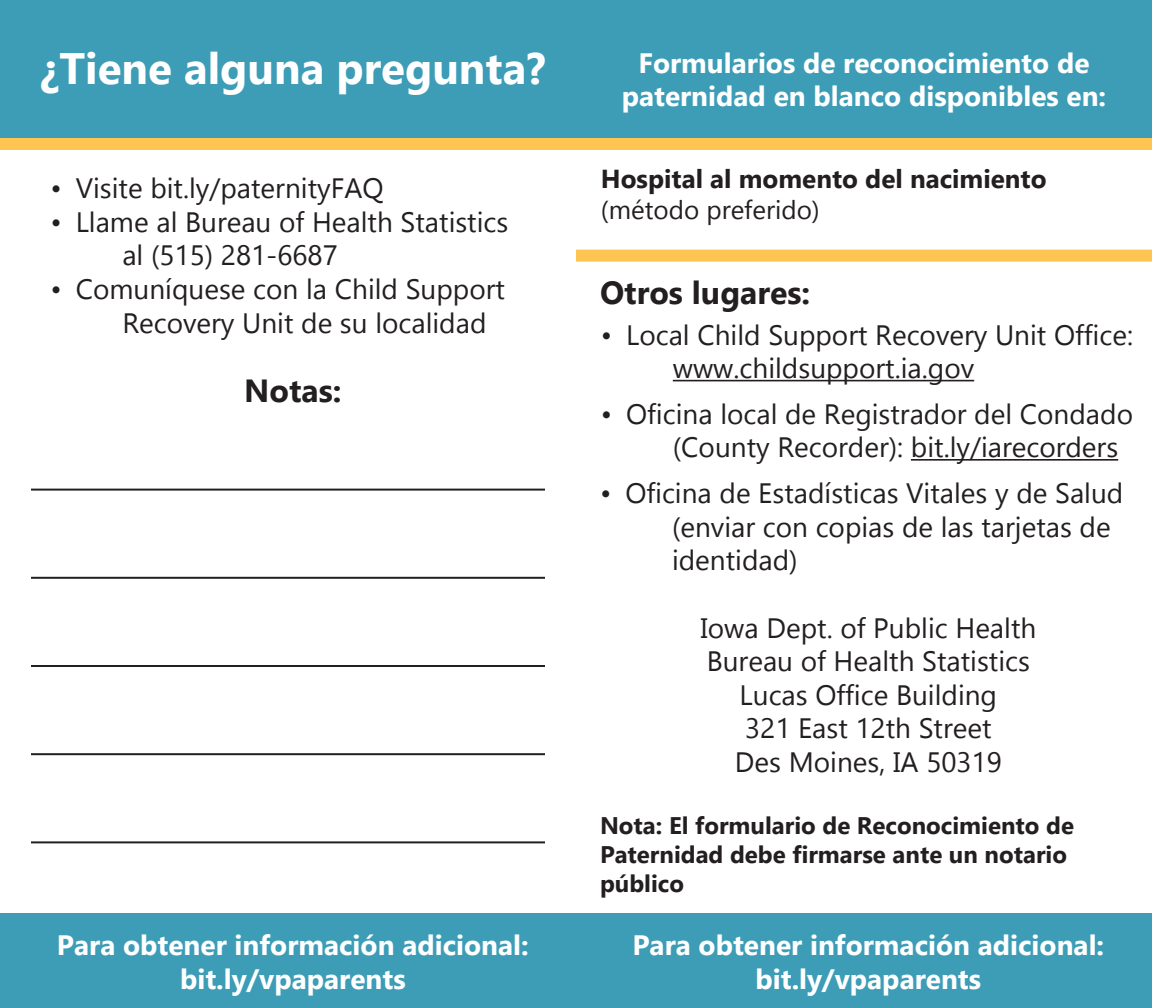
<style>
.page{position:relative;width:1152px;height:1008px;background:#fff}
.page>*{position:absolute;margin:0;border:0;box-sizing:border-box;transform-origin:0 0}
.t1{font:700 44px "Gadugi";color:#fff}
.t2{font:700 32px "Gadugi";color:#231f20}
.t3{font:28px/33.6px "Gadugi";color:#231f20}
.t4{font:700 28px/33.6px "Gadugi";color:#fff;text-align:center}
.t5{font:700 26px "Gadugi";color:#231f20}
.t6{font:26px "Gadugi";color:#231f20}
.t7{font:700 24px/28.8px "Gadugi";color:#231f20}
</style>
<div class="page">
<div style="left:0;top:0;width:1152px;height:140px;background:#3d9db7"></div>
<div style="left:0;top:913px;width:1152px;height:95px;background:#3d9db7"></div>
<div style="left:0;top:138px;width:1152px;height:12px;background:#fec552"></div>
<div style="left:576px;top:250px;width:576px;height:12px;background:#fec552"></div>
<hr style="left:673px;top:380px;width:301px;height:1px;background:#231f20">
<hr style="left:911px;top:459px;width:207px;height:2px;background:#231f20">
<hr style="left:31px;top:489px;width:514px;height:2px;background:#231f20">
<hr style="left:31px;top:577px;width:514px;height:2px;background:#231f20">
<hr style="left:31px;top:665px;width:514px;height:2px;background:#231f20">
<hr style="left:31px;top:753px;width:514px;height:2px;background:#231f20">
<hr style="left:31px;top:841px;width:514px;height:2px;background:#231f20">
<p class="t1" style="left:40px;top:42px;width:507px">¿Tiene alguna pregunta?</p>
<p class="t3" style="left:50px;top:171px;width:335px">• Visite bit.ly/paternityFAQ</p>
<p class="t3" style="left:122px;top:205px;width:388px;text-indent:-72px">• Llame al Bureau of Health Statistics al (515) 281-6687</p>
<p class="t3" style="left:122px;top:272px;width:384px;text-indent:-72px">• Comuníquese con la Child Support<br>Recovery Unit de su localidad</p>
<p class="t2" style="left:244px;top:371px;width:99px">Notas:</p>
<p class="t4" style="left:57px;top:928px;width:473px">Para obtener información adicional: bit.ly/vpaparents</p>
<p class="t4" style="left:638px;top:46px;width:453px">Formularios de reconocimiento de</p>
<p class="t4" style="left:622px;top:79px;width:486px">paternidad en blanco disponibles en:</p>
<p class="t5" style="left:601px;top:163px;width:447px">Hospital al momento del nacimiento</p>
<p class="t6" style="left:601px;top:194px;width:220px">(método preferido)</p>
<p class="t2" style="left:600px;top:273px;width:212px">Otros lugares:</p>
<p class="t3" style="left:673px;top:318px;width:462px;text-indent:-72px">• Local Child Support Recovery Unit Office: www.childsupport.ia.gov</p>
<p class="t3" style="left:673px;top:397px;width:462px;text-indent:-72px">• Oficina local de Registrador del Condado (County Recorder): bit.ly/iarecorders</p>
<p class="t3" style="left:672px;top:476px;width:453px;text-indent:-72px">• Oficina de Estadísticas Vitales y de Salud (enviar con copias de las tarjetas de identidad)</p>
<p class="t3" style="left:700px;top:611px;width:337px">Iowa Dept. of Public Health</p>
<p class="t3" style="left:707px;top:644px;width:325px">Bureau of Health Statistics</p>
<p class="t3" style="left:740px;top:678px;width:259px">Lucas Office Building</p>
<p class="t3" style="left:745px;top:712px;width:248px">321 East 12th Street</p>
<p class="t3" style="left:735px;top:745px;width:268px">Des Moines, IA 50319</p>
<p class="t7" style="left:600px;top:811px;width:476px">Nota: El formulario de Reconocimiento de</p>
<p class="t7" style="left:600px;top:840px;width:469px">Paternidad debe firmarse ante un notario público</p>
<p class="t4" style="left:632px;top:928px;width:473px">Para obtener información adicional: bit.ly/vpaparents</p>
</div>
